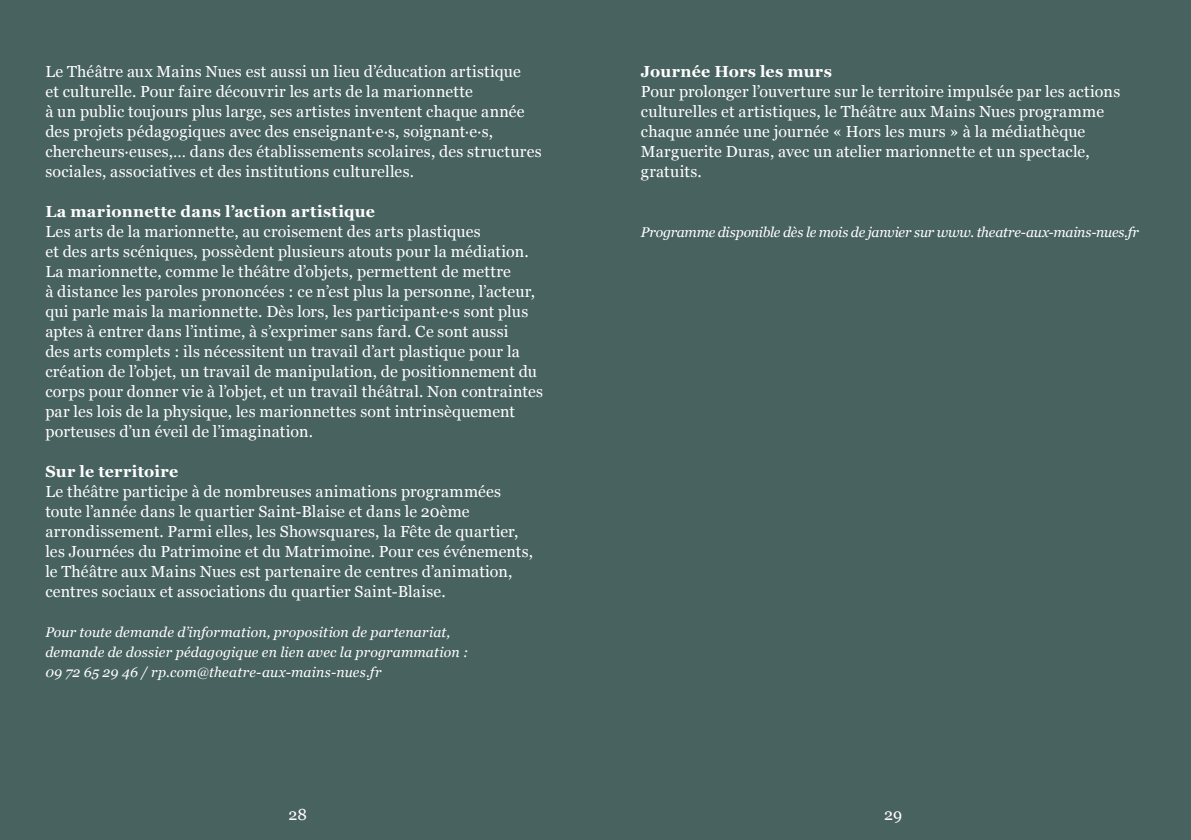
<style>
.page{position:relative;width:1191px;height:840px;background:#fff}
.page>*{position:absolute;margin:0;border:0;box-sizing:border-box;transform-origin:0 0}
.t1{font:16px/20px "Georgia";letter-spacing:.015em;color:#fff}
.t2{font:700 16px "Georgia";letter-spacing:.02em;color:#fff}
.t3{font:italic 14px/20px "Georgia";letter-spacing:.01em;color:#fff}
.t4{font:italic 14px "Georgia";letter-spacing:-.02em;color:#fff}
</style>
<div class="page">
<div style="left:0;top:0;width:1191px;height:839px;background:#48625f"></div>
<p class="t1" style="left:45px;top:61px;width:498px">Le Théâtre aux Mains Nues est aussi un lieu d’éducation artistique<br>et culturelle. Pour faire découvrir les arts de la marionnette<br>à un public toujours plus large, ses artistes inventent chaque année des projets pédagogiques avec des enseignant·e·s, soignant·e·s, chercheurs·euses,… dans des établissements scolaires, des structures sociales, associatives et des institutions culturelles.</p>
<p class="t2" style="left:45px;top:199px;width:331px">La marionnette dans l’action artistique</p>
<p class="t1" style="left:45px;top:221px;width:499px">Les arts de la marionnette, au croisement des arts plastiques<br>et des arts scéniques, possèdent plusieurs atouts pour la médiation.<br>La marionnette, comme le théâtre d’objets, permettent de mettre<br>à distance les paroles prononcées : ce n’est plus la personne, l’acteur, qui parle mais la marionnette. Dès lors, les participant·e·s sont plus aptes à entrer dans l’intime, à s’exprimer sans fard. Ce sont aussi<br>des arts complets : ils nécessitent un travail d’art plastique pour la création de l’objet, un travail de manipulation, de positionnement du corps pour donner vie à l’objet, et un travail théâtral. Non contraintes par les lois de la physique, les marionnettes sont intrinsèquement porteuses d’un éveil de l’imagination.</p>
<p class="t2" style="left:45px;top:459px;width:134px">Sur le territoire</p>
<p class="t1" style="left:45px;top:481px;width:489px">Le théâtre participe à de nombreuses animations programmées toute l’année dans le quartier Saint-Blaise et dans le 20ème arrondissement. Parmi elles, les Showsquares, la Fête de quartier, les Journées du Patrimoine et du Matrimoine. Pour ces événements, le Théâtre aux Mains Nues est partenaire de centres d’animation, centres sociaux et associations du quartier Saint-Blaise.</p>
<p class="t3" style="left:45px;top:621px;width:424px">Pour toute demande d’information, proposition de partenariat, demande de dossier pédagogique en lien avec la programmation :<br>09 72 65 29 46 / rp.com@theatre-aux-mains-nues.fr</p>
<p class="t2" style="left:641px;top:59px;width:192px">Journée Hors les murs</p>
<p class="t1" style="left:641px;top:81px;width:481px">Pour prolonger l’ouverture sur le territoire impulsée par les actions culturelles et artistiques, le Théâtre aux Mains Nues programme chaque année une journée « Hors les murs » à la médiathèque Marguerite Duras, avec un atelier marionnette et un spectacle, gratuits.</p>
<p class="t4" style="left:641px;top:222px;width:499px">Programme disponible dès le mois de janvier sur www. theatre-aux-mains-nues.fr</p>
<p class="t1" style="left:288px;top:803px;width:20px">28</p>
<p class="t1" style="left:884px;top:803px;width:19px">29</p>
</div>
